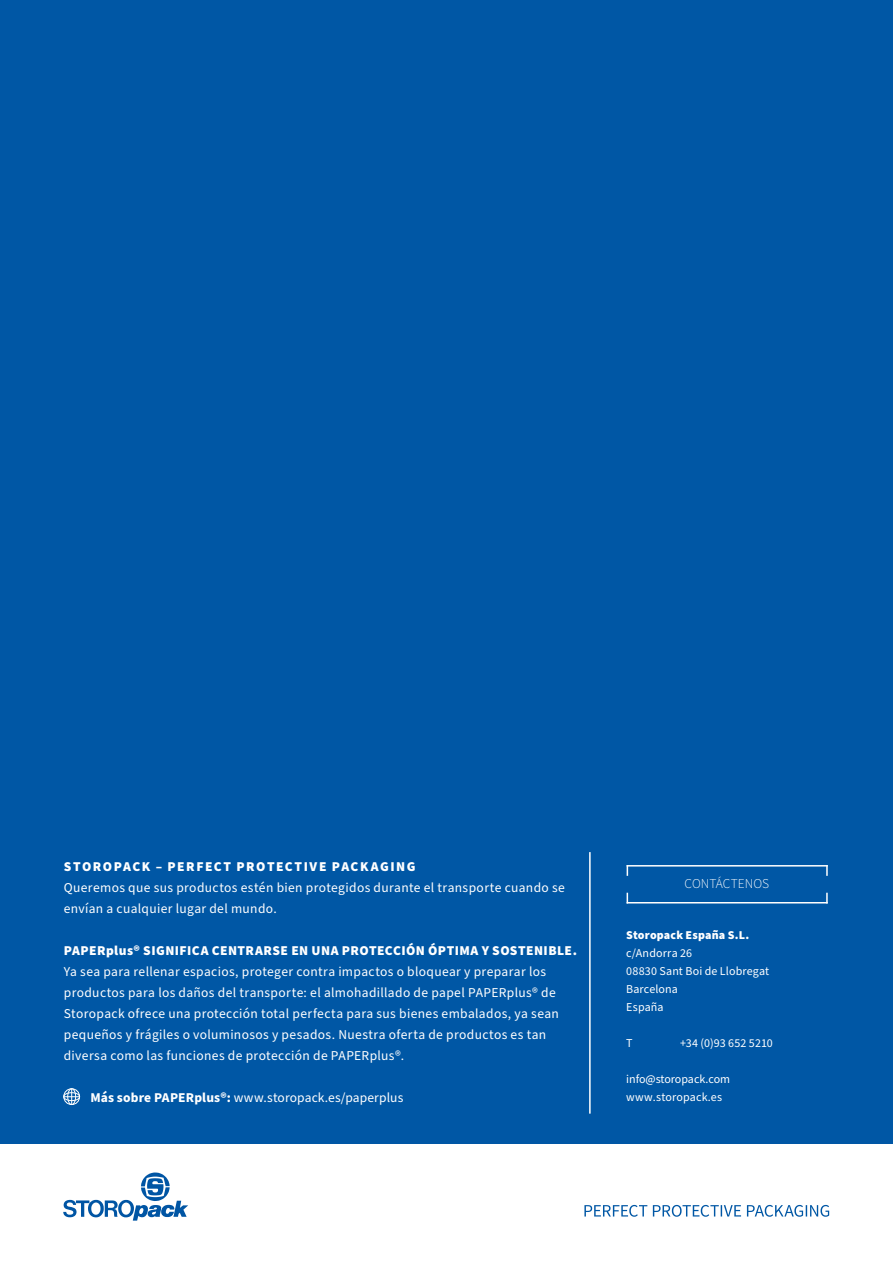
<style>
.page{position:relative;width:893px;height:1263px;background:#fff}
.page>*{position:absolute;margin:0;border:0;box-sizing:border-box;transform-origin:0 0}
.t1{font:13.5px/21px "Source Sans Pro";letter-spacing:.025em;color:#fff}
.t2{font:900 13.5px "Source Sans Pro";letter-spacing:.04em;color:#fff}
.t3{font:900 13.5px "Source Sans Pro";letter-spacing:.11em;color:#fff}
.t4{font:300 13.5px "Source Sans Pro";color:#fff}
.t5{font:12px/18px "Source Sans Pro";letter-spacing:.01em;color:#fff}
.s1{font-weight:700}
.s2{font-weight:900}
</style>
<div class="page">
<div style="left:0;top:0;width:893px;height:1144px;background:#0057a5"></div>
<hr style="left:589px;top:852px;width:2px;height:261px;background:#fff">
<svg style="left:584px;top:1205px;width:245px;height:12px"></svg>
<svg style="left:63px;top:1172px;width:125px;height:48px"></svg>
<hr style="left:627px;top:865px;width:201px;height:1px;background:#fff">
<svg style="left:826px;top:865px;width:2px;height:11px"></svg>
<hr style="left:627px;top:902px;width:201px;height:1px;background:#fff">
<svg style="left:826px;top:893px;width:2px;height:10px"></svg>
<div style="left:63px;top:1088px;width:17px;height:17px;border:1px solid #fff;border-radius:50%"></div>
<div style="left:67px;top:1088px;width:9px;height:17px;border:1px solid #fff;border-radius:50%"></div>
<div style="left:63px;top:1092px;width:17px;height:9px;border:1px solid #fff;border-radius:50%"></div>
<svg style="left:64px;top:1089px;width:16px;height:16px"></svg>
<p class="t3" style="left:64px;top:857px;width:353px">STOROPACK – PERFECT PROTECTIVE PACKAGING</p>
<p class="t1" style="left:64px;top:877px;width:503px">Queremos que sus productos estén bien protegidos durante el transporte cuando se envían a cualquier lugar del mundo.</p>
<p class="t2" style="left:64px;top:941px;width:515px">PAPERplus® SIGNIFICA CENTRARSE EN UNA PROTECCIÓN ÓPTIMA Y SOSTENIBLE.</p>
<p class="t1" style="left:64px;top:961px;width:497px">Ya sea para rellenar espacios, proteger contra impactos o bloquear y preparar los productos para los daños del transporte: el almohadillado de papel PAPERplus® de Storopack ofrece una protección total perfecta para sus bienes embalados, ya sean pequeños y frágiles o voluminosos y pesados. Nuestra oferta de productos es tan diversa como las funciones de protección de PAPERplus®.</p>
<p class="t1" style="left:90px;top:1087px;width:314px"><span class="s1">Más sobre PAPERplus®:</span> www.storopack.es/paperplus</p>
<p class="t4" style="left:685px;top:875px;width:86px">CONTÁCTENOS</p>
<p class="t5" style="left:626px;top:926px;width:145px"><span class="s2">Storopack España S.L. </span>c/Andorra 26<br>08830 Sant Boi de Llobregat<br>Barcelona<br>España</p>
<p class="t5" style="left:626px;top:1034px;width:8px">T</p>
<p class="t5" style="left:680px;top:1034px;width:94px">+34 (0)93 652 5210</p>
<p class="t5" style="left:626px;top:1070px;width:105px">info@storopack.com www.storopack.es</p>
</div>
